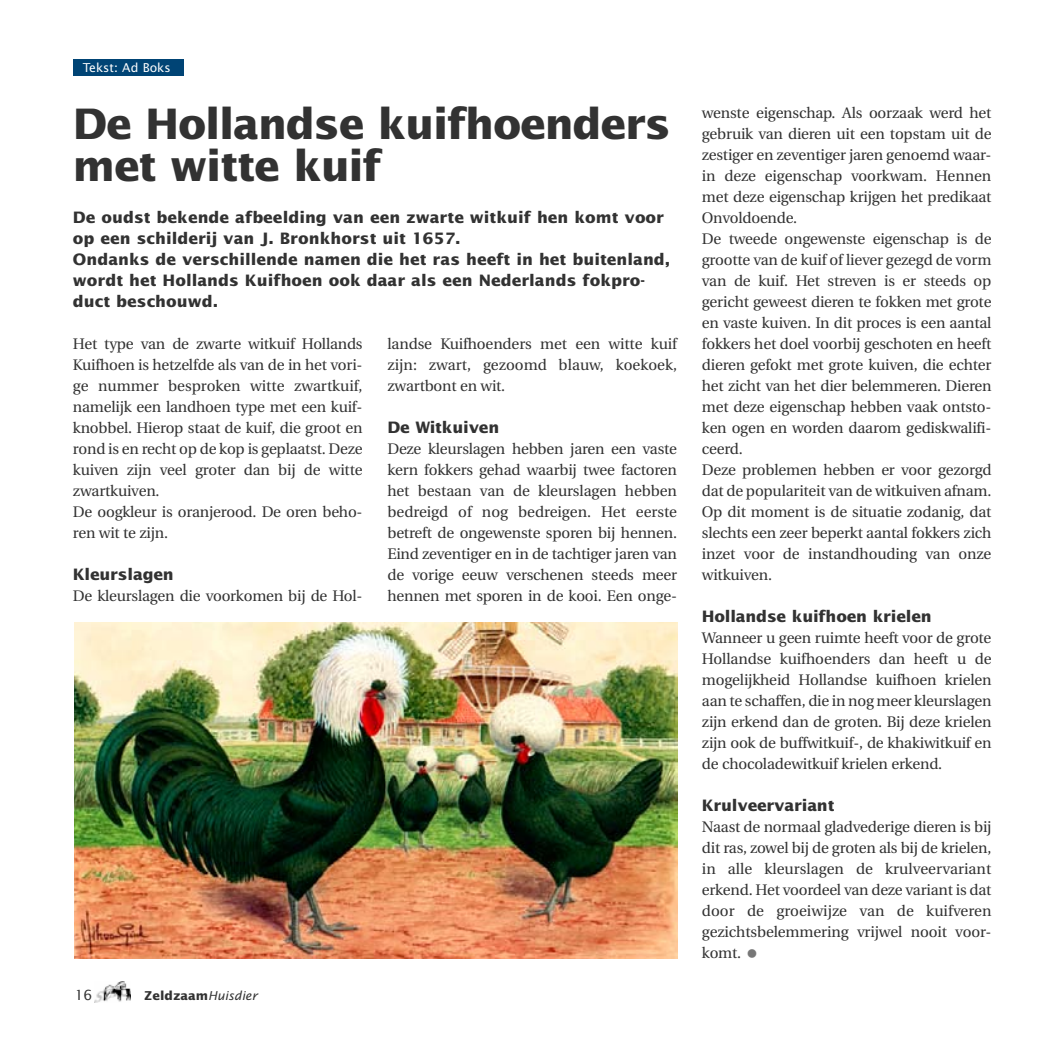
<style>
.page{position:relative;width:1051px;height:1040px;background:#fff}
.page>*{position:absolute;margin:0;border:0;box-sizing:border-box;transform-origin:0 0}
.t1{font:700 42px/42px "Lucida Sans";letter-spacing:-.03em;color:#323232}
.t2{font:700 15.75px/21px "Lucida Sans";color:#323232}
.t3{font:15.22px/21px "Utopia";letter-spacing:-.015em;color:#323232;text-align:justify}
.t4{font:14px "Lucida Sans";color:#323232}
.t5{font:700 12.25px "Lucida Sans";color:#323232}
.t6{font:12.25px "Lucida Sans";color:#fff}
.s1{font-weight:400;font-style:italic}
</style>
<div class="page">
<img style="left:94px;top:981px;width:37px;height:21px">
<div style="left:73px;top:60px;width:110px;height:16px;background:#004475"></div>
<img style="left:74px;top:622px;width:602px;height:336px">
<p class="t6" style="left:83px;top:60px;width:89px">Tekst: Ad Boks</p>
<h1 class="t1" style="left:73px;top:102px;width:599px">De Hollandse kuifhoenders met witte kuif</h1>
<p class="t2" style="left:73px;top:206px;width:598px">De oudst bekende afbeelding van een zwarte witkuif hen komt voor op een schilderij van J. Bronkhorst uit 1657.<br>Ondanks de verschillende namen die het ras heeft in het buitenland, wordt het Hollands Kuifhoen ook daar als een Nederlands fokpro&shy;duct beschouwd.</p>
<p class="t3" style="left:387px;top:333px;width:291px">landse Kuifhoenders met een witte kuif zijn: zwart, gezoomd blauw, koekoek, zwartbont en wit.</p>
<p class="t2" style="left:387px;top:416px;width:113px">De Witkuiven</p>
<p class="t3" style="left:387px;top:438px;width:291px">Deze kleurslagen hebben jaren een vaste kern fokkers gehad waarbij twee factoren het bestaan van de kleurslagen hebben bedreigd of nog bedreigen. Het eerste betreft de ongewenste sporen bij hennen.<br>Eind zeventiger en in de tachtiger jaren van de vorige eeuw verschenen steeds meer hennen met sporen in de kooi. Een onge-</p>
<p class="t3" style="left:73px;top:333px;width:291px;text-align:left">Het type van de zwarte witkuif Hollands Kuifhoen is hetzelfde als van de in het vori&shy;ge nummer besproken witte zwartkuif, namelijk een landhoen type met een kuif&shy;knobbel. Hierop staat de kuif, die groot en rond is en recht op de kop is geplaatst. Deze kuiven zijn veel groter dan bij de witte zwartkuiven.<br>De oogkleur is oranjerood. De oren beho&shy;ren wit te zijn.</p>
<p class="t2" style="left:73px;top:563px;width:102px">Kleurslagen</p>
<p class="t3" style="left:73px;top:585px;width:291px">De kleurslagen die voorkomen bij de Hol-</p>
<p class="t4" style="left:75px;top:986px;width:19px">16</p>
<p class="t5" style="left:144px;top:988px;width:115px">Zeldzaam<span class="s1">Huisdier</span></p>
<p class="t3" style="left:701px;top:102px;width:291px;text-align:left">wenste eigenschap. Als oorzaak werd het gebruik van dieren uit een topstam uit de zestiger en zeventiger jaren genoemd waar&shy;in deze eigenschap voorkwam. Hennen met deze eigenschap krijgen het predikaat Onvoldoende.<br>De tweede ongewenste eigenschap is de grootte van de kuif of liever gezegd de vorm van de kuif. Het streven is er steeds op gericht geweest dieren te fokken met grote en vaste kuiven. In dit proces is een aantal fokkers het doel voorbij geschoten en heeft dieren gefokt met grote kuiven, die echter het zicht van het dier belemmeren. Dieren met deze eigenschap hebben vaak ontsto&shy;ken ogen en worden daarom gediskwalifi&shy;ceerd.<br>Deze problemen hebben er voor gezorgd dat de populariteit van de witkuiven afnam.<br>Op dit moment is de situatie zodanig, dat slechts een zeer beperkt aantal fokkers zich inzet voor de instandhouding van onze witkuiven.</p>
<p class="t2" style="left:701px;top:605px;width:231px">Hollandse kuifhoen krielen</p>
<p class="t3" style="left:701px;top:627px;width:291px">Wanneer u geen ruimte heeft voor de grote Hollandse kuifhoenders dan heeft u de mogelijkheid Hollandse kuifhoen krielen aan te schaffen, die in nog meer kleurslagen zijn erkend dan de groten. Bij deze krielen zijn ook de buffwitkuif-, de khakiwitkuif en de chocoladewitkuif krielen erkend.</p>
<p class="t2" style="left:701px;top:794px;width:134px">Krulveervariant</p>
<p class="t3" style="left:701px;top:816px;width:291px">Naast de normaal gladvederige dieren is bij dit ras, zowel bij de groten als bij de krielen, in alle kleurslagen de krulveervariant erkend. Het voordeel van deze variant is dat door de groeiwijze van de kuifveren gezichtsbelemmering vrijwel nooit voor&shy;komt.</p>
</div>
